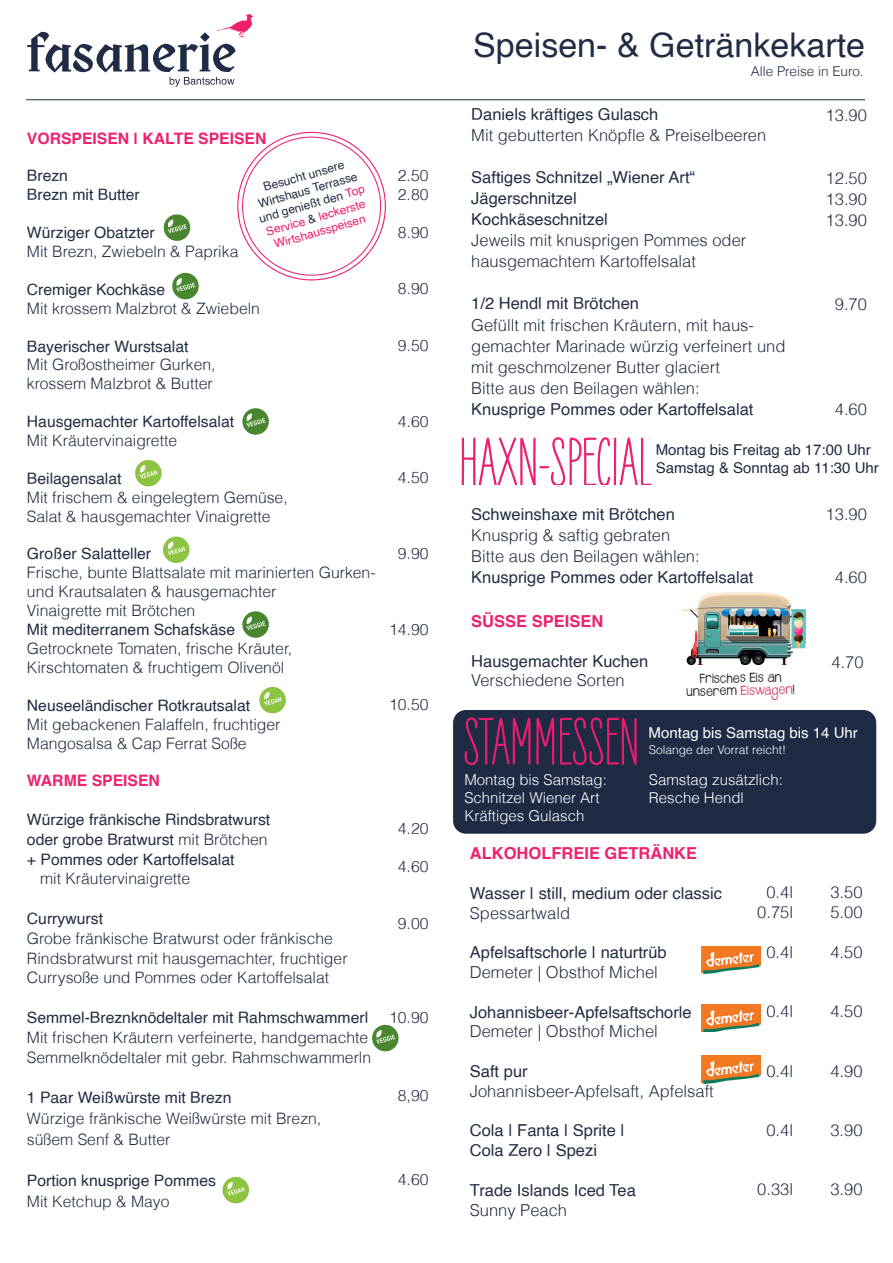
<style>
.page{position:relative;width:893px;height:1263px;background:#fff}
.page>*{position:absolute;margin:0;border:0;box-sizing:border-box;transform-origin:0 0}
.t1{font:69px "Liebe Erika";color:#ed1d6f}
.t2{font:66.75px "Liebe Erika";color:#ed1d6f}
.t3{font:34.05px "Helvetica";color:#212c45}
.t4{font:300 16.5px/21px "Helvetica";color:#212e44}
.t5{font:16.5px/21px "Helvetica";color:#212e44}
.t6{font:16.5px "Helvetica";color:#212e45}
.t7{font:700 16.5px "Helvetica";color:#ee216f}
.t8{font:300 15.75px/18.9px "Helvetica";color:#212e44}
.t9{font:15.75px/19.8px "Helvetica";color:#212e44}
.t10{font:700 15.75px "Helvetica";color:#ee216f}
.t11{font:300 15px/18px "Helvetica";color:#fff}
.t12{font:15px/18px "Helvetica";color:#1f2b45}
.t13{font:15px "Helvetica";color:#fff}
.t14{font:300 13.5px "Helvetica";color:#212e44}
.t15{font:12px/14.4px "Helvetica";color:#212e44;text-align:center}
.t16{font:300 12px "Helvetica";color:#fff}
.t17{font:10.5px/12.6px "Janda Safeand Sound Solid";color:#231f20;text-align:center}
.s1{font-weight:300}
.s2{color:#ee1e6f}
.s3{color:#d74070}
</style>
<div class="page">
<hr style="left:26px;top:99px;width:839px;height:1px;background:#212c45">
<svg style="left:259px;top:686px;width:27px;height:28px"></svg>
<svg style="left:222px;top:1176px;width:27px;height:28px"></svg>
<svg style="left:163px;top:536px;width:27px;height:27px"></svg>
<img style="left:701px;top:946px;width:60px;height:28px">
<img style="left:701px;top:1004px;width:60px;height:28px">
<div style="left:453px;top:710px;width:423px;height:124px;background:#1f2b45;border-radius:13px"></div>
<svg style="left:135px;top:460px;width:27px;height:27px"></svg>
<svg style="left:172px;top:273px;width:27px;height:26px"></svg>
<svg style="left:242px;top:611px;width:27px;height:27px"></svg>
<svg style="left:372px;top:1025px;width:27px;height:26px"></svg>
<svg style="left:164px;top:214px;width:26px;height:27px"></svg>
<svg style="left:242px;top:408px;width:27px;height:27px"></svg>
<img style="left:701px;top:1055px;width:60px;height:28px">
<svg style="left:27px;top:14px;width:226px;height:73px"></svg>
<img style="left:683px;top:593px;width:122px;height:71px">
<p class="t10" style="left:27px;top:125px;width:241px">VORSPEISEN | KALTE SPEISEN</p>
<p class="t9" style="left:27px;top:167px;width:114px;line-height:18.9px">Brezn<br>Brezn mit Butter</p>
<p class="t9" style="left:27px;top:223px;width:129px">Würziger Obatzter</p>
<p class="t8" style="left:27px;top:242px;width:213px">Mit Brezn, Zwiebeln &amp; Paprika</p>
<p class="t9" style="left:27px;top:280px;width:140px">Cremiger Kochkäse</p>
<p class="t8" style="left:27px;top:299px;width:235px">Mit krossem Malzbrot &amp; Zwiebeln</p>
<p class="t9" style="left:27px;top:337px;width:163px">Bayerischer Wurstsalat</p>
<p class="t8" style="left:27px;top:355px;width:190px">Mit Großostheimer Gurken, krossem Malzbrot &amp; Butter</p>
<p class="t9" style="left:27px;top:412px;width:209px">Hausgemachter Kartoffelsalat</p>
<p class="t8" style="left:27px;top:431px;width:152px">Mit Kräutervinaigrette</p>
<p class="t9" style="left:27px;top:469px;width:96px">Beilagensalat</p>
<p class="t8" style="left:27px;top:488px;width:262px">Mit frischem &amp; eingelegtem Gemüse,<br>Salat &amp; hausgemachter Vinaigrette</p>
<p class="t9" style="left:27px;top:544px;width:126px">Großer Salatteller</p>
<p class="t8" style="left:27px;top:563px;width:350px">Frische, bunte Blattsalate mit marinierten Gurken&shy;und Krautsalaten &amp; hausgemachter<br>Vinaigrette mit Brötchen</p>
<p class="t9" style="left:27px;top:620px;width:210px">Mit mediterranem Schafskäse</p>
<p class="t8" style="left:27px;top:639px;width:267px">Getrocknete Tomaten, frische Kräuter,<br>Kirschtomaten &amp; fruchtigem Olivenöl</p>
<p class="t9" style="left:27px;top:696px;width:225px">Neuseeländischer Rotkrautsalat</p>
<p class="t8" style="left:27px;top:714px;width:255px">Mit gebackenen Falaffeln, fruchtiger<br>Mangosalsa &amp; Cap Ferrat Soße</p>
<p class="t10" style="left:27px;top:768px;width:135px">WARME SPEISEN</p>
<p class="t9" style="left:27px;top:810px;width:245px">Würzige fränkische Rindsbratwurst oder grobe Bratwurst <span class="s1">mit Brötchen </span>+ Pommes oder Kartoffelsalat</p>
<p class="t8" style="left:40px;top:869px;width:152px">mit Kräutervinaigrette</p>
<p class="t9" style="left:27px;top:909px;width:78px">Currywurst</p>
<p class="t8" style="left:27px;top:928px;width:322px;line-height:19.8px">Grobe fränkische Bratwurst oder fränkische<br>Rindsbratwurst mit hausgemachter, fruchtiger<br>Currysoße und Pommes oder Kartoffelsalat</p>
<p class="t9" style="left:27px;top:1008px;width:343px">Semmel-Breznknödeltaler mit Rahmschwammerl</p>
<p class="t8" style="left:27px;top:1027px;width:346px;line-height:19.8px">Mit frischen Kräutern verfeinerte, handgemachte<br>Semmelknödeltaler mit gebr. Rahmschwammerln</p>
<p class="t9" style="left:27px;top:1088px;width:206px">1 Paar Weißwürste mit Brezn</p>
<p class="t8" style="left:27px;top:1108px;width:296px;line-height:21px">Würzige fränkische Weißwürste mit Brezn, süßem Senf &amp; Butter</p>
<p class="t9" style="left:27px;top:1171px;width:191px">Portion knusprige Pommes</p>
<p class="t8" style="left:27px;top:1192px;width:144px">Mit Ketchup &amp; Mayo</p>
<p class="t15" style="left:250px;top:184px;width:111px;rotate:-16deg">Besucht unsere<br>Wirtshaus Terrasse und genießt den <span class="s2">Top<br>Service</span> &amp; <span class="s2">leckerste<br>Wirtshausspeisen</span></p>
<p class="t8" style="left:398px;top:166px;width:32px">2.50<br>2.80</p>
<p class="t8" style="left:398px;top:222px;width:32px">8.90</p>
<p class="t8" style="left:398px;top:279px;width:32px">8.90</p>
<p class="t8" style="left:398px;top:336px;width:32px">9.50</p>
<p class="t8" style="left:398px;top:411px;width:32px">4.60</p>
<p class="t8" style="left:398px;top:468px;width:32px">4.50</p>
<p class="t8" style="left:398px;top:544px;width:32px">9.90</p>
<p class="t8" style="left:389px;top:619px;width:41px">14.90</p>
<p class="t8" style="left:389px;top:695px;width:41px">10.50</p>
<p class="t8" style="left:398px;top:819px;width:32px">4.20</p>
<p class="t8" style="left:398px;top:857px;width:32px">4.60</p>
<p class="t8" style="left:398px;top:913px;width:32px">9.00</p>
<p class="t8" style="left:389px;top:1008px;width:41px">10.90</p>
<p class="t8" style="left:398px;top:1086px;width:32px">8,90</p>
<p class="t8" style="left:398px;top:1170px;width:32px">4.60</p>
<h3 class="t3" style="left:473px;top:18px;width:393px">Speisen- &amp; Getränkekarte</h3>
<p class="t14" style="left:751px;top:63px;width:114px">Alle Preise in Euro.</p>
<p class="t5" style="left:471px;top:105px;width:189px">Daniels kräftiges Gulasch</p>
<p class="t4" style="left:471px;top:125px;width:296px">Mit gebutterten Knöpfle &amp; Preiselbeeren</p>
<p class="t5" style="left:471px;top:168px;width:225px">Saftiges Schnitzel „Wiener Art“<br>Jägerschnitzel<br>Kochkäseschnitzel</p>
<p class="t4" style="left:471px;top:230px;width:277px">Jeweils mit knusprigen Pommes oder hausgemachtem Kartoffelsalat</p>
<p class="t6" style="left:471px;top:291px;width:169px">1/2 Hendl mit Brötchen</p>
<p class="t4" style="left:471px;top:314px;width:316px">Gefüllt mit frischen Kräutern, mit haus&shy;gemachter Marinade würzig verfeinert und mit geschmolzener Butter glaciert<br>Bitte aus den Beilagen wählen:</p>
<p class="t5" style="left:471px;top:399px;width:284px">Knusprige Pommes oder Kartoffelsalat</p>
<p class="t4" style="left:826px;top:104px;width:43px">13.90</p>
<p class="t4" style="left:826px;top:167px;width:43px;text-align:justify">12.50<br>13.90<br>13.90</p>
<p class="t4" style="left:835px;top:293px;width:34px">9.70</p>
<p class="t4" style="left:835px;top:398px;width:34px">4.60</p>
<h1 class="t1" style="left:459px;top:426px;width:194px">HAXN-SPECIAL</h1>
<p class="t12" style="left:656px;top:441px;width:225px">Montag bis Freitag ab 17:00 Uhr<br>Samstag &amp; Sonntag ab 11:30 Uhr</p>
<p class="t6" style="left:471px;top:501px;width:205px">Schweinshaxe mit Brötchen</p>
<p class="t4" style="left:471px;top:524px;width:230px">Knusprig &amp; saftig gebraten<br>Bitte aus den Beilagen wählen:</p>
<p class="t5" style="left:471px;top:567px;width:284px">Knusprige Pommes oder Kartoffelsalat</p>
<p class="t7" style="left:471px;top:608px;width:134px">SÜSSE SPEISEN</p>
<p class="t5" style="left:471px;top:651px;width:178px">Hausgemachter Kuchen</p>
<p class="t4" style="left:471px;top:670px;width:155px">Verschiedene Sorten</p>
<p class="t17" style="left:686px;top:674px;width:110px;rotate:-1deg">Frisches Eis an unserem <span class="s3">Eiswagen</span>!</p>
<p class="t4" style="left:826px;top:503px;width:43px">13.90</p>
<p class="t4" style="left:835px;top:566px;width:34px">4.60</p>
<p class="t4" style="left:831px;top:652px;width:34px">4.70</p>
<h2 class="t2" style="left:463px;top:706px;width:178px">STAMMESSEN</h2>
<p class="t13" style="left:649px;top:721px;width:211px">Montag bis Samstag bis 14 Uhr</p>
<p class="t16" style="left:649px;top:742px;width:139px">Solange der Vorrat reicht!</p>
<p class="t11" style="left:464px;top:770px;width:144px">Montag bis Samstag:<br>Schnitzel Wiener Art<br>Kräftiges Gulasch</p>
<p class="t11" style="left:649px;top:770px;width:136px">Samstag zusätzlich:<br>Resche Hendl</p>
<p class="t7" style="left:470px;top:840px;width:229px">ALKOHOLFREIE GETRÄNKE</p>
<p class="t5" style="left:470px;top:883px;width:254px">Wasser | still, medium oder classic</p>
<p class="t4" style="left:470px;top:902px;width:102px">Spessartwald</p>
<p class="t5" style="left:470px;top:942px;width:198px">Apfelsaftschorle | naturtrüb</p>
<p class="t4" style="left:470px;top:961px;width:189px">Demeter | Obsthof Michel</p>
<p class="t5" style="left:470px;top:1002px;width:223px">Johannisbeer-Apfelsaftschorle</p>
<p class="t4" style="left:470px;top:1021px;width:189px">Demeter | Obsthof Michel</p>
<p class="t5" style="left:470px;top:1061px;width:59px">Saft pur</p>
<p class="t4" style="left:470px;top:1080px;width:245px">Johannisbeer-Apfelsaft, Apfelsaft</p>
<p class="t5" style="left:470px;top:1121px;width:157px;line-height:19.8px">Cola | Fanta | Sprite |<br>Cola Zero | Spezi</p>
<p class="t5" style="left:470px;top:1180px;width:168px">Trade Islands Iced Tea</p>
<p class="t4" style="left:470px;top:1199px;width:99px">Sunny Peach</p>
<p class="t4" style="left:757px;top:882px;width:37px;line-height:19.8px;text-align:center">0.4l<br>0.75l</p>
<p class="t4" style="left:766px;top:941px;width:28px">0.4l</p>
<p class="t4" style="left:766px;top:1000px;width:28px">0.4l</p>
<p class="t4" style="left:766px;top:1060px;width:28px">0.4l</p>
<p class="t4" style="left:766px;top:1119px;width:28px">0.4l</p>
<p class="t4" style="left:757px;top:1179px;width:37px">0.33l</p>
<p class="t4" style="left:830px;top:882px;width:34px;line-height:19.8px">3.50<br>5.00</p>
<p class="t4" style="left:830px;top:941px;width:34px">4.50</p>
<p class="t4" style="left:830px;top:1000px;width:34px">4.50</p>
<p class="t4" style="left:830px;top:1060px;width:34px">4.90</p>
<p class="t4" style="left:830px;top:1119px;width:34px">3.90</p>
<p class="t4" style="left:830px;top:1179px;width:34px">3.90</p>
</div>
